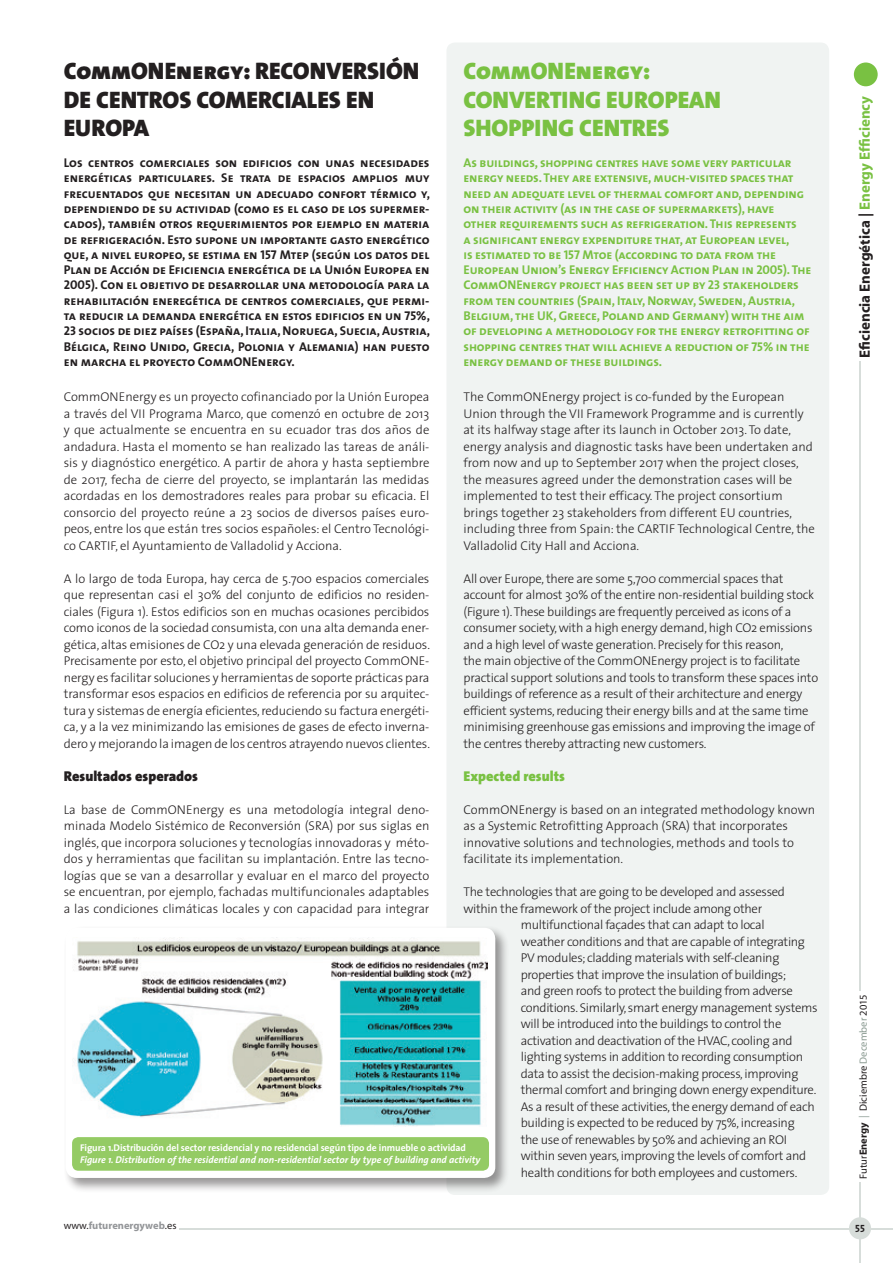
<style>
.page{position:relative;width:893px;height:1263px;background:#fff}
.page>*{position:absolute;margin:0;border:0;box-sizing:border-box;transform-origin:0 0}
.Titular_Grande{font:24px/28.8px "The Sans Black Caps";color:#231f20}
.Titular_Grande-2{font:24px/28.8px "The Sans Black Caps";color:#79c142}
.t1{font:700 15px "Myriad";color:#231f20}
.Ladilli_texto_españo{font:900 14.25px "The Sans";color:#231f20}
.Ladillo_Texto{font:900 14.25px "The Sans";color:#79c142}
.Texto{font:300 12.75px/16.5px "The Sans";color:#231f20;text-align:justify}
.Texto_ingles{font:300 12.75px/16.5px "The Sans";letter-spacing:-.02em;color:#231f20}
.Titular_Grande-3{font:12.75px/15.3px "The Sans Bold Caps";color:#231f20;text-align:justify}
.Texto_ingles-2{font:300 12.75px/16.5px "The Sans";color:#231f20}
.Titular_Grande-4{font:12.75px/15.3px "The Sans Bold Caps";letter-spacing:-.01em;color:#79c142}
.t2{font:10.5px "Myriad";color:#231f20}
.t3{font:700 10.5px "Myriad";color:#939598}
.t4{font:10.5px "The Sans Bold Caps";color:#231f20}
.t5{font:italic 700 9.75px/11.7px "The Sans";color:#fff}
.s1{font-style:normal}
.s2{color:#79c142}
.s3{font-weight:700}
.s4{color:#8b9b92}
.s5{font-weight:400;color:#231f20}
</style>
<div class="page">
<div style="left:446px;top:43px;width:383px;height:1152px;background:#f0f3f2;border-radius:9px"></div>
<div style="left:63px;top:925px;width:447px;height:267px;background:#231f20;opacity:.46"></div>
<div style="left:66px;top:928px;width:429px;height:250px;background:#fff;border-radius:11px"></div>
<img style="left:74px;top:937px;width:413px;height:190px">
<div style="left:72px;top:1137px;width:417px;height:34px;background:#94cb64;border-radius:6px"></div>
<hr style="left:179px;top:1228px;width:714px;height:1px;background:#d7ddda">
<hr style="left:860px;top:1182px;width:1px;height:81px;background:#d7ddda">
<div style="left:849px;top:1217px;width:22px;height:22px;background:#d7ddda;border-radius:50%"></div>
<hr style="left:860px;top:361px;width:1px;height:630px;background:#d7ddda">
<div style="left:854px;top:63px;width:24px;height:23px;background:#79c142;border-radius:50%"></div>
<p class="Titular_Grande" style="left:64px;top:56px;width:357px">CommONEnergy: RECONVERSIÓN<br>DE CENTROS COMERCIALES EN<br>EUROPA</p>
<p class="Titular_Grande-3" style="left:64px;top:155px;width:368px">Los centros comerciales son edificios con unas necesidades energéticas particulares. Se trata de espacios amplios muy frecuentados que necesitan un adecuado confort térmico y, dependiendo de su actividad (como es el caso de los supermer&shy;cados), también otros requerimientos por ejemplo en materia de refrigeración. Esto supone un importante gasto energético que, a nivel europeo, se estima en 157 Mtep (según los datos del Plan de Acción de Eficiencia energética de la Unión Europea en 2005). Con el objetivo de desarrollar una metodología para la rehabilitación eneregética de centros comerciales, que permi&shy;ta reducir la demanda energética en estos edificios en un 75%, 23 socios de diez países (España, Italia, Noruega, Suecia, Austria, Bélgica, Reino Unido, Grecia, Polonia y Alemania) han puesto en marcha el proyecto CommONEnergy.</p>
<p class="Titular_Grande-2" style="left:463px;top:56px;width:259px">CommONEnergy:<br>CONVERTING EUROPEAN<br>SHOPPING CENTRES</p>
<p class="Titular_Grande-4" style="left:463px;top:155px;width:349px">As buildings, shopping centres have some very particular energy needs. They are extensive, much-visited spaces that need an adequate level of thermal comfort and, depending on their activity (as in the case of supermarkets), have<br>other requirements such as refrigeration. This represents<br>a significant energy expenditure that, at European level,<br>is estimated to be 157 Mtoe (according to data from the European Union’s Energy Efficiency Action Plan in 2005). The CommONEnergy project has been set up by 23 stakeholders from ten countries (Spain, Italy, Norway, Sweden, Austria, Belgium, the UK, Greece, Poland and Germany) with the aim of developing a methodology for the energy retrofitting of shopping centres that will achieve a reduction of 75% in the energy demand of these buildings.</p>
<p class="Texto" style="left:64px;top:388px;width:367px">CommONEnergy es un proyecto cofinanciado por la Unión Europea a través del VII Programa Marco, que comenzó en octubre de 2013 y que actualmente se encuentra en su ecuador tras dos años de andadura. Hasta el momento se han realizado las tareas de análi&shy;sis y diagnóstico energético. A partir de ahora y hasta septiembre de 2017, fecha de cierre del proyecto, se implantarán las medidas acordadas en los demostradores reales para probar su eficacia. El consorcio del proyecto reúne a 23 socios de diversos países euro&shy;peos, entre los que están tres socios españoles: el Centro Tecnológi&shy;co CARTIF, el Ayuntamiento de Valladolid y Acciona.</p>
<p class="Texto" style="left:64px;top:570px;width:368px">A lo largo de toda Europa, hay cerca de 5.700 espacios comerciales que representan casi el 30% del conjunto de edificios no residen&shy;ciales (Figura 1). Estos edificios son en muchas ocasiones percibidos como iconos de la sociedad consumista, con una alta demanda ener&shy;gética, altas emisiones de CO2 y una elevada generación de residuos.<br>Precisamente por esto, el objetivo principal del proyecto CommONE&shy;nergy es facilitar soluciones y herramientas de soporte prácticas para transformar esos espacios en edificios de referencia por su arquitec&shy;tura y sistemas de energía eficientes, reduciendo su factura energéti&shy;ca, y a la vez minimizando las emisiones de gases de efecto inverna&shy;dero y mejorando la imagen de los centros atrayendo nuevos clientes.</p>
<p class="Ladilli_texto_españo" style="left:64px;top:764px;width:136px">Resultados esperados</p>
<p class="Texto" style="left:64px;top:801px;width:367px">La base de CommONEnergy es una metodología integral deno&shy;minada Modelo Sistémico de Reconversión (SRA) por sus siglas en inglés, que incorpora soluciones y tecnologías innovadoras y méto&shy;dos y herramientas que facilitan su implantación. Entre las tecno&shy;logías que se van a desarrollar y evaluar en el marco del proyecto se encuentran, por ejemplo, fachadas multifuncionales adaptables a las condiciones climáticas locales y con capacidad para integrar</p>
<p class="Texto_ingles-2" style="left:463px;top:388px;width:353px">The CommONEnergy project is co-funded by the European Union through the VII Framework Programme and is currently at its halfway stage after its launch in October 2013. To date, energy analysis and diagnostic tasks have been undertaken and from now and up to September 2017 when the project closes, the measures agreed under the demonstration cases will be implemented to test their efficacy. The project consortium brings together 23 stakeholders from different EU countries, including three from Spain: the CARTIF Technological Centre, the Valladolid City Hall and Acciona.</p>
<p class="Texto_ingles" style="left:463px;top:570px;width:356px">All over Europe, there are some 5,700 commercial spaces that account for almost 30% of the entire non-residential building stock (Figure 1). These buildings are frequently perceived as icons of a consumer society, with a high energy demand, high CO2 emissions and a high level of waste generation. Precisely for this reason,<br>the main objective of the CommONEnergy project is to facilitate practical support solutions and tools to transform these spaces into buildings of reference as a result of their architecture and energy efficient systems, reducing their energy bills and at the same time minimising greenhouse gas emissions and improving the image of the centres thereby attracting new customers.</p>
<p class="Ladillo_Texto" style="left:463px;top:764px;width:103px">Expected results</p>
<p class="Texto_ingles-2" style="left:463px;top:801px;width:353px">CommONEnergy is based on an integrated methodology known as a Systemic Retrofitting Approach (SRA) that incorporates innovative solutions and technologies, methods and tools to facilitate its implementation.</p>
<p class="Texto_ingles" style="left:463px;top:883px;width:323px">The technologies that are going to be developed and assessed</p>
<p class="Texto_ingles" style="left:463px;top:900px;width:300px">within the framework of the project include among other</p>
<p class="Texto_ingles" style="left:521px;top:916px;width:245px">multifunctional façades that can adapt to local</p>
<p class="Texto_ingles" style="left:521px;top:933px;width:286px">weather conditions and that are capable of integrating</p>
<p class="Texto_ingles" style="left:521px;top:949px;width:260px">PV modules; cladding materials with self-cleaning</p>
<p class="Texto_ingles" style="left:521px;top:966px;width:267px">properties that improve the insulation of buildings;</p>
<p class="Texto_ingles" style="left:521px;top:982px;width:274px">and green roofs to protect the building from adverse</p>
<p class="Texto_ingles" style="left:521px;top:999px;width:298px">conditions. Similarly, smart energy management systems</p>
<p class="Texto_ingles" style="left:521px;top:1015px;width:262px">will be introduced into the buildings to control the</p>
<p class="Texto_ingles" style="left:521px;top:1032px;width:273px">activation and deactivation of the HVAC, cooling and</p>
<p class="Texto_ingles" style="left:521px;top:1048px;width:284px">lighting systems in addition to recording consumption</p>
<p class="Texto_ingles" style="left:521px;top:1065px;width:279px">data to assist the decision-making process, improving</p>
<p class="Texto_ingles" style="left:521px;top:1081px;width:297px">thermal comfort and bringing down energy expenditure.</p>
<p class="Texto_ingles" style="left:521px;top:1098px;width:296px">As a result of these activities, the energy demand of each</p>
<p class="Texto_ingles" style="left:521px;top:1114px;width:275px">building is expected to be reduced by 75%, increasing</p>
<p class="Texto_ingles" style="left:521px;top:1131px;width:268px">the use of renewables by 50% and achieving an ROI</p>
<p class="Texto_ingles" style="left:521px;top:1147px;width:287px">within seven years, improving the levels of comfort and</p>
<p class="Texto_ingles" style="left:521px;top:1164px;width:278px">health conditions for both employees and customers.</p>
<p class="t5" style="left:80px;top:1142px;width:402px"><span class="s1">Figura 1.Distribución del sector residencial y no residencial según tipo de inmueble o actividad<br></span>Figure 1. Distribution of the residential and non-residential sector by type of building and activity</p>
<p class="t1" style="left:857px;top:358px;width:264px;rotate:-90deg">Eficiencia Energética | <span class="s2">Energy Efficiency</span></p>
<p class="t2" style="left:858px;top:1178px;width:186px;rotate:-90deg">Futur<span class="s3">Energy</span> <span class="s4">|</span> Diciembre <span class="s4">December</span> 2015</p>
<p class="t3" style="left:64px;top:1220px;width:114px"><span class="s5">www.</span>futurenergyweb<span class="s5">.es</span></p>
<p class="t4" style="left:855px;top:1219px;width:11px">55</p>
</div>
